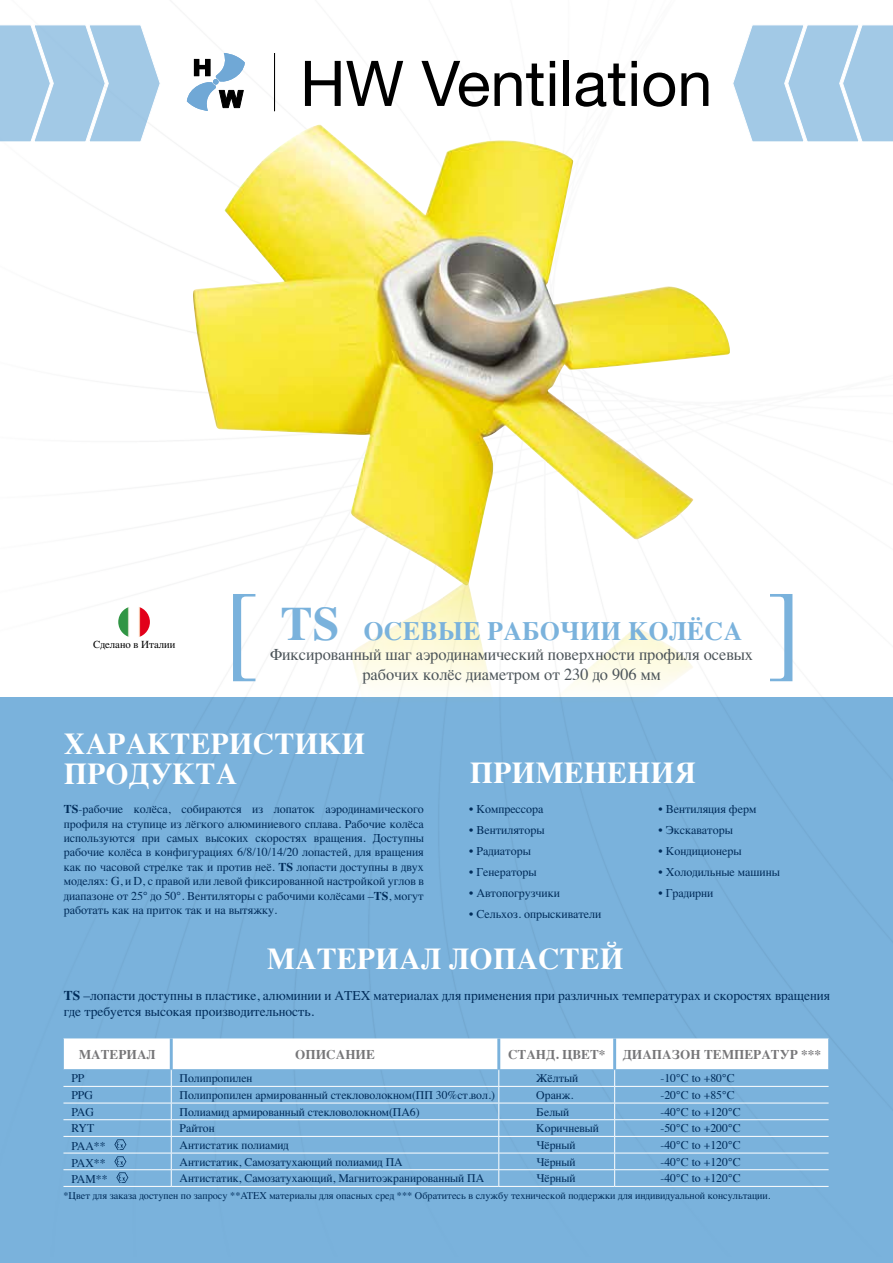
<style>
.page{position:relative;width:893px;height:1263px;background:#fff}
.page>*{position:absolute;margin:0;border:0;box-sizing:border-box;transform-origin:0 0}
.t1{font:106.5px "Times";color:#7ab2dc}
.t2{font:700 30px/30px "Times";color:#fff}
.t3{font:700 26.25px "Times";color:#7ab2dc}
.t4{font:16.65px/20.1px "Times";color:#4c5459;text-align:center}
.t5{font:13.5px/16.2px "Times";color:#002c5a}
.t6{font:700 13.2px "Times";color:#767678}
.t7{font:12px/14.4px "Times";color:#002c5a;text-align:justify}
.t8{font:11.7px "Times";color:#002c5a}
.t9{font:10.8px "Times";color:#000}
.t10{font:10.35px "Times";color:#002c5a}
.s1{font-size:48px}
.s2{font-weight:700}
</style>
<div class="page">
<img style="left:0;top:53px;width:893px;height:1210px">
<svg style="left:0;top:25px;width:161px;height:118px;background:#aed0e9"></svg>
<svg style="left:732px;top:25px;width:161px;height:118px;background:#aed0e9"></svg>
<img style="left:118px;top:606px;width:32px;height:32px;border-radius:16px">
<img style="left:193px;top:124px;width:538px;height:457px">
<img style="left:193px;top:581px;width:538px;height:457px">
<hr style="left:62px;top:1038px;width:2px;height:31px;background:#7ab2dc">
<svg style="left:63px;top:1038px;width:767px;height:165px"></svg>
<hr style="left:274px;top:53px;width:1px;height:58px;background:#000">
<svg style="left:187px;top:53px;width:58px;height:58px"></svg>
<svg style="left:305px;top:61px;width:98px;height:45px"></svg>
<svg style="left:421px;top:61px;width:122px;height:46px"></svg>
<svg style="left:550px;top:61px;width:5px;height:45px"></svg>
<div style="left:564px;top:61px;width:5px;height:45px;background:#000"></div>
<svg style="left:576px;top:64px;width:49px;height:43px"></svg>
<svg style="left:631px;top:61px;width:6px;height:45px"></svg>
<svg style="left:643px;top:73px;width:32px;height:34px"></svg>
<svg style="left:681px;top:73px;width:27px;height:33px"></svg>
<p class="t9" style="left:93px;top:635px;width:84px">Сделано в Италии</p>
<h1 class="t1" style="left:224px;top:529px;width:37px">[</h1>
<h1 class="t1" style="left:766px;top:529px;width:37px">]</h1>
<h3 class="t3" style="left:281px;top:605px;width:463px"><span class="s1">TS</span> ОСЕВЫЕ РАБОЧИИ КОЛЁСА</h3>
<h3 class="t4" style="left:270px;top:642px;width:485px">Фиксированный шаг аэродинамический поверхности профиля осевых рабочих колёс диаметром от 230 до 906 мм</h3>
<h2 class="t2" style="left:64px;top:725px;width:303px">ХАРАКТЕРИСТИКИ<br>ПРОДУКТА</h2>
<h2 class="t2" style="left:470px;top:754px;width:228px">ПРИМЕНЕНИЯ</h2>
<p class="t7" style="left:64px;top:801px;width:362px"><span class="s2">TS</span>-рабочие колёса, собираются из лопаток аэродинамического профиля на ступице из лёгкого алюминиевого сплава. Рабочие колёса используются при самых высоких скоростях вращения. Доступны рабочие колёса в конфигурациях 6/8/10/14/20 лопастей, для вращения как по часовой стрелке так и против неё. <span class="s2">TS</span> лопасти доступны в двух моделях: G, и D, с правой или левой фиксированной настройкой углов в диапазоне от 25° до 50°. Вентиляторы с рабочими колёсами –<span class="s2">TS</span>, могут работать как на приток так и на вытяжку.</p>
<p class="t7" style="left:469px;top:801px;width:76px">• Компрессора</p>
<p class="t7" style="left:469px;top:822px;width:77px">• Вентиляторы</p>
<p class="t7" style="left:469px;top:843px;width:63px">• Радиаторы</p>
<p class="t7" style="left:469px;top:864px;width:69px">• Генераторы</p>
<p class="t7" style="left:469px;top:885px;width:92px">• Автопогрузчики</p>
<p class="t7" style="left:469px;top:906px;width:134px">• Сельхоз. опрыскиватели</p>
<h2 class="t2" style="left:267px;top:940px;width:358px">МАТЕРИАЛ ЛОПАСТЕЙ</h2>
<p class="t7" style="left:658px;top:801px;width:99px">• Вентиляция ферм</p>
<p class="t7" style="left:658px;top:822px;width:76px">• Экскаваторы</p>
<p class="t7" style="left:658px;top:843px;width:84px">• Кондиционеры</p>
<p class="t7" style="left:658px;top:864px;width:123px">• Холодильные машины</p>
<p class="t7" style="left:658px;top:885px;width:56px">• Градирни</p>
<p class="t5" style="left:64px;top:986px;width:768px"><span class="s2">TS</span> –лопасти доступны в пластике, алюминии и АТЕХ материалах для применения при различных температурах и скоростях вращения где требуется высокая производительность.</p>
<p class="t6" style="left:79px;top:1042px;width:78px">МАТЕРИАЛ</p>
<p class="t6" style="left:295px;top:1042px;width:81px">ОПИСАНИЕ</p>
<p class="t6" style="left:508px;top:1042px;width:99px">СТАНД. ЦВЕТ*</p>
<p class="t6" style="left:623px;top:1042px;width:200px">ДИАПАЗОН ТЕМПЕРАТУР ***</p>
<p class="t8" style="left:71px;top:1067px;width:15px">PP</p>
<p class="t8" style="left:180px;top:1067px;width:74px">Полипропилен</p>
<p class="t8" style="left:536px;top:1067px;width:43px">Жёлтый</p>
<p class="t8" style="left:660px;top:1067px;width:76px">-10°C to +80°C</p>
<p class="t8" style="left:71px;top:1084px;width:23px">PPG</p>
<p class="t8" style="left:180px;top:1084px;width:317px">Полипропилен армированный стекловолокном(ПП 30%ст.вол.)</p>
<p class="t8" style="left:536px;top:1084px;width:39px">Оранж.</p>
<p class="t8" style="left:660px;top:1084px;width:76px">-20°C to +85°C</p>
<p class="t8" style="left:71px;top:1101px;width:24px">PAG</p>
<p class="t8" style="left:180px;top:1101px;width:242px">Полиамид армированный стекловолокном(ПА6)</p>
<p class="t8" style="left:536px;top:1101px;width:34px">Белый</p>
<p class="t8" style="left:660px;top:1101px;width:82px">-40°C to +120°C</p>
<p class="t8" style="left:71px;top:1117px;width:24px">RYT</p>
<p class="t8" style="left:180px;top:1117px;width:36px">Райтон</p>
<p class="t8" style="left:536px;top:1117px;width:64px">Коричневый</p>
<p class="t8" style="left:660px;top:1117px;width:82px">-50°C to +200°C</p>
<p class="t8" style="left:71px;top:1135px;width:36px">PAA**</p>
<p class="t8" style="left:180px;top:1134px;width:111px">Антистатик полиамид</p>
<p class="t8" style="left:536px;top:1134px;width:41px">Чёрный</p>
<p class="t8" style="left:660px;top:1134px;width:82px">-40°C to +120°C</p>
<p class="t8" style="left:71px;top:1152px;width:36px">PAX**</p>
<p class="t8" style="left:180px;top:1151px;width:225px">Антистатик, Самозатухающий полиамид ПА</p>
<p class="t8" style="left:536px;top:1151px;width:41px">Чёрный</p>
<p class="t8" style="left:660px;top:1151px;width:82px">-40°C to +120°C</p>
<p class="t8" style="left:71px;top:1168px;width:38px">PAM**</p>
<p class="t8" style="left:180px;top:1167px;width:306px">Антистатик, Самозатухающий, Магнитоэкранированный ПА</p>
<p class="t8" style="left:536px;top:1167px;width:41px">Чёрный</p>
<p class="t8" style="left:660px;top:1167px;width:82px">-40°C to +120°C</p>
<p class="t10" style="left:63px;top:1185px;width:708px">*Цвет для заказа доступен по запросу **ATEX материалы для опасных сред *** Обратитесь в службу технической поддержки для индивидуальной консультации.</p>
</div>
